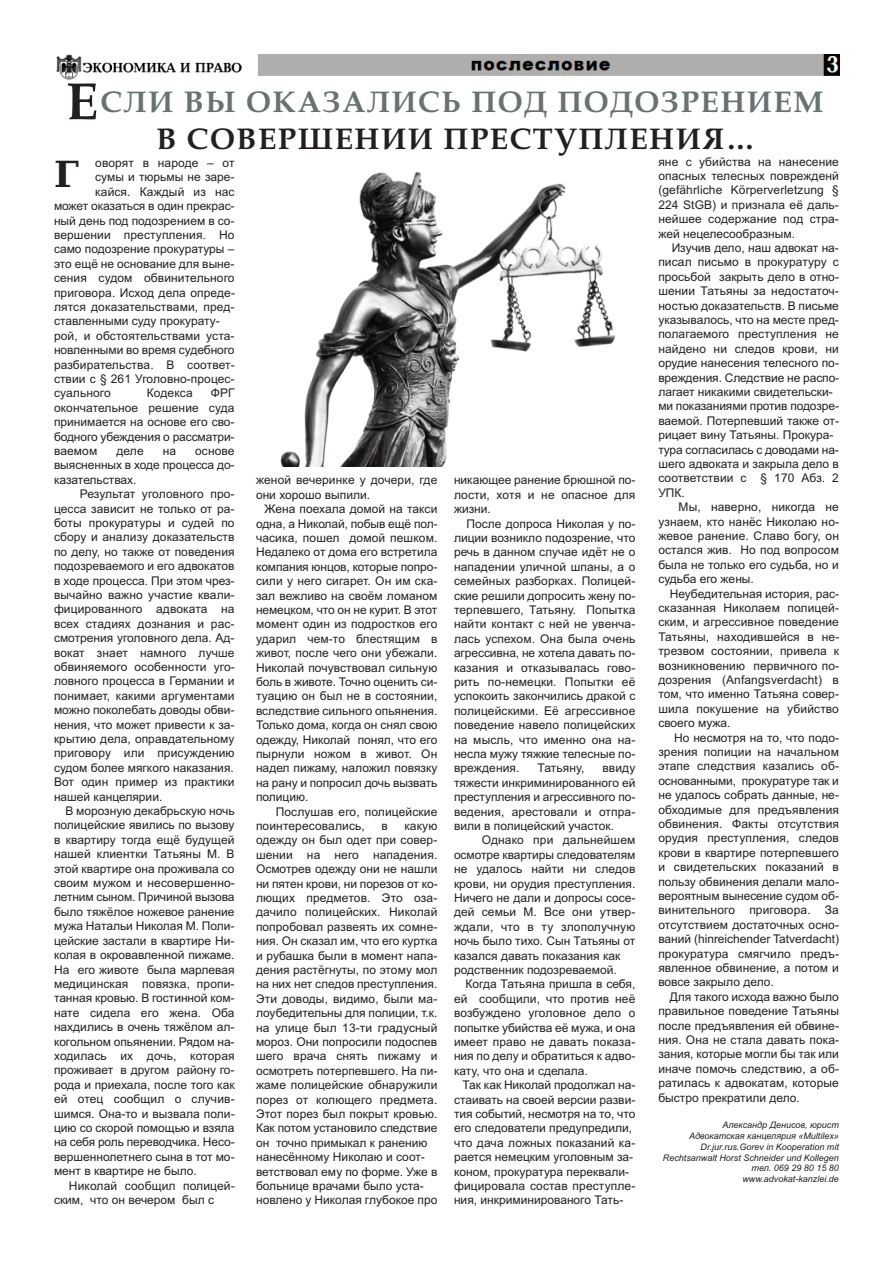
<style>
.page{position:relative;width:893px;height:1263px;background:#fff}
.page>*{position:absolute;margin:0;border:0;box-sizing:border-box;transform-origin:0 0}
.t1{font:700 36px "DejaVu Serif";color:#231f20}
.t2{font:700 30px "Book Antiqua";letter-spacing:.05em;color:#697273}
.t3{font:700 30px "Book Antiqua";letter-spacing:.05em;color:#231f20}
.t4{font:12px/14.4px "Arial";color:#231f20;text-align:justify}
.t5{font:italic 9px/10.8px "Arial";color:#231f20;text-align:right}
.s1{font-size:52.5px;color:#231f20}
</style>
<div class="page">
<img style="left:56px;top:55px;width:783px;height:24px">
<img style="left:280px;top:172px;width:336px;height:294px">
<h2 class="t2" style="left:66px;top:84px;width:759px"><span class="s1">е</span>сли вы оказались под подозрением</h2>
<h2 class="t3" style="left:156px;top:121px;width:601px">в совершении преступления…</h2>
<p class="t4" style="left:658px;top:154px;width:182px">яне с убийства на нанесение опасных телесных поврежденй (gefährliche Körperverletzung § 224 StGB) и признала её даль&shy;нейшее содержание под стра&shy;жей нецелесообразным.</p>
<p class="t4" style="left:658px;top:241px;width:182px;text-align:left;text-indent:13px">Изучив дело, наш адвокат на&shy;писал письмо в прокуратуру с просьбой закрыть дело в отно&shy;шении Татьяны за недостаточ&shy;ностью доказательств. В письме указывалось, что на месте пред&shy;полагаемого преступления не найдено ни следов крови, ни орудие нанесения телесного по&shy;вреждения. Следствие не распо&shy;лагает никакими свидетельски&shy;ми показаниями против подозре&shy;ваемой. Потерпевший также от&shy;рицает вину Татьяны. Прокура&shy;тура согласилась с доводами на&shy;шего адвоката и закрыла дело в соответствии с § 170 Абз. 2<br>УПК.</p>
<p class="t4" style="left:658px;top:500px;width:182px;text-indent:20px">Мы, наверно, никогда не узнаем, кто нанёс Николаю но&shy;жевое ранение. Славо богу, он остался жив. Но под вопросом была не только его судьба, но и судьба его жены.</p>
<p class="t4" style="left:658px;top:586px;width:183px;text-indent:11px">Неубедительная история, рас&shy;сказанная Николаем полицей&shy;ским, и агрессивное поведение Татьяны, находившейся в не&shy;трезвом состоянии, привела к возникновению первичного по&shy;дозрения (Anfangsverdacht) в том, что именно Татьяна совер&shy;шила покушение на убийство своего мужа.</p>
<p class="t4" style="left:658px;top:730px;width:182px;text-indent:16px">Но несмотря на то, что подо&shy;зрения полиции на начальном этапе следствия казались об&shy;основанными, прокуратуре так и не удалось собрать данные, не&shy;обходимые для предъявления обвинения. Факты отсутствия орудия преступления, следов крови в квартире потерпевшего и свидетельских показаний в пользу обвинения делали мало&shy;вероятным вынесение судом об&shy;винительного приговора. За отсутствием достаточных осно&shy;ваний (hinreichender Tatverdacht) прокуратура смягчило предъ&shy;явленное обвинение, а потом и вовсе закрыло дело.</p>
<p class="t4" style="left:658px;top:989px;width:182px;text-indent:11px">Для такого исхода важно было правильное поведение Татьяны после предъявления ей обвине&shy;ния. Она не стала давать пока&shy;зания, которые могли бы так или иначе помочь следствию, а об&shy;ратилась к адвокатам, которые быстро прекратили дело.</p>
<p class="t5" style="left:663px;top:1120px;width:178px">Александр Денисов, юрист<br>Адвокатская канцелярия «Multilex»<br>Dr.jur.rus.Gorev in Kooperation mit<br>Rechtsanwalt Horst Schneider und Kollegen тел. 069 29 80 15 80 www.advokat-kanzlei.de</p>
<h1 class="t1" style="left:54px;top:153px;width:26px">Г</h1>
<p class="t4" style="left:95px;top:156px;width:141px">оворят в народе – от</p>
<p class="t4" style="left:95px;top:170px;width:141px">сумы и тюрьмы не заре-</p>
<p class="t4" style="left:95px;top:184px;width:141px">кайся. Каждый из нас</p>
<p class="t4" style="left:54px;top:199px;width:182px">может оказаться в один прекрас-</p>
<p class="t4" style="left:54px;top:213px;width:182px">ный день под подозрением в со-</p>
<p class="t4" style="left:54px;top:228px;width:182px">вершении преступления. Но</p>
<p class="t4" style="left:54px;top:242px;width:182px">само подозрение прокуратуры –</p>
<p class="t4" style="left:54px;top:256px;width:182px">это ещё не основание для выне-</p>
<p class="t4" style="left:54px;top:271px;width:182px">сения судом обвинительного</p>
<p class="t4" style="left:54px;top:285px;width:183px">приговора. Исход дела опреде-</p>
<p class="t4" style="left:54px;top:300px;width:182px">лятся доказательствами, пред-</p>
<p class="t4" style="left:54px;top:314px;width:167px">ставленными суду прокурату-</p>
<p class="t4" style="left:54px;top:328px;width:182px">рой, и обстоятельствами уста-</p>
<p class="t4" style="left:54px;top:343px;width:182px">новленными во время судебного</p>
<p class="t4" style="left:54px;top:357px;width:182px">разбирательства. В соответ-</p>
<p class="t4" style="left:54px;top:372px;width:182px">ствии с § 261 Уголовно-процес-</p>
<p class="t4" style="left:54px;top:386px;width:58px">суального</p>
<p class="t4" style="left:147px;top:386px;width:47px">Кодекса</p>
<p class="t4" style="left:54px;top:386px;width:182px;text-indent:157px">ФРГ окончательное решение суда принимается на основе его сво&shy;бодного убеждения о рассматри&shy;ваемом</p>
<p class="t4" style="left:54px;top:444px;width:182px;text-indent:141px">основе выясненных в ходе процесса до&shy;казательствах.</p>
<p class="t4" style="left:54px;top:487px;width:182px;text-indent:26px">Результат уголовного про&shy;цесса зависит не только от ра&shy;боты прокуратуры и судей по сбору и анализу доказательств по делу, но также от поведения подозреваемого и его адвокатов в ходе процесса. При этом чрез&shy;вычайно важно участие квали&shy;фицированного адвоката на всех стадиях дознания и рас&shy;смотрения уголовного дела. Ад&shy;вокат знает намного лучше обвиняемого особенности уго&shy;ловного процесса в Германии и понимает, какими аргументами можно поколебать доводы обви&shy;нения, что может привести к за&shy;крытию дела, оправдательному приговору или присуждению судом более мягкого наказания.<br>Вот один пример из практики нашей канцелярии.</p>
<p class="t4" style="left:54px;top:804px;width:182px;text-indent:11px">В морозную декабрьскую ночь полицейские явились по вызову в квартиру тогда ещё будущей нашей клиентки Татьяны М. В этой квартире она проживала со своим мужом и несовершенно&shy;летним сыном. Причиной вызова было тяжёлое ножевое ранение мужа Натальи Николая М. Поли&shy;цейские застали в квартире Ни&shy;колая в окровавленной пижаме.<br>На его животе была марлевая медицинская повязка, пропи&shy;танная кровью. В гостинной ком&shy;нате сидела его жена. Оба нахдились в очень тяжёлом ал&shy;когольном опьянении. Рядом на&shy;ходилась их дочь, которая проживает в другом району го&shy;рода и приехала, после того как ей отец сообщил о случив&shy;шимся. Она-то и вызвала поли&shy;цию со скорой помощью и взяла на себя роль переводчика. Несо&shy;вершеннолетнего сына в тот мо&shy;мент в квартире не было.</p>
<p class="t4" style="left:54px;top:1178px;width:182px;text-indent:15px">Николай сообщил полицей&shy;ским, что он вечером был с</p>
<p class="t4" style="left:116px;top:444px;width:29px">деле</p>
<p class="t4" style="left:163px;top:444px;width:15px">на</p>
<p class="t4" style="left:454px;top:473px;width:183px">никающее ранение брюшной по&shy;лости, хотя и не опасное для жизни.</p>
<p class="t4" style="left:454px;top:516px;width:183px;text-indent:13px">После допроса Николая у по&shy;лиции возникло подозрение, что речь в данном случае идёт не о нападении уличной шпаны, а о семейных разборках. Полицей&shy;ские решили допросить жену по&shy;терпевшего, Татьяну. Попытка найти контакт с ней не увенча&shy;лась успехом. Она была очень агрессивна, не хотела давать по&shy;казания и отказывалась гово&shy;рить по-немецки. Попытки её успокоить закончились дракой с полицейскими. Её агрессивное поведение навело полицейских на мысль, что именно она на&shy;несла мужу тяжкие телесные по&shy;вреждения.</p>
<p class="t4" style="left:256px;top:473px;width:183px">женой вечеринке у дочери, где они хорошо выпили.</p>
<p class="t4" style="left:256px;top:502px;width:183px;text-indent:8px">Жена поехала домой на такси одна, а Николай, побыв ещё пол&shy;часика, пошел домой пешком.<br>Недалеко от дома его встретила компания юнцов, которые попро&shy;сили у него сигарет. Он им ска&shy;зал вежливо на своём ломаном немецком, что он не курит. В этот момент один из подростков его ударил чем-то блестящим в живот, после чего они убежали.<br>Николай почувствовал сильную боль в животе. Точно оценить си&shy;туацию он был не в состоянии, вследствие сильного опьянения.<br>Только дома, когда он снял свою одежду, Николай понял, что его пырнули ножом в живот. Он надел пижаму, наложил повязку на рану и попросил дочь вызвать полицию.</p>
<p class="t4" style="left:256px;top:804px;width:183px;text-indent:20px">Послушав его, полицейские поинтересовались,</p>
<p class="t4" style="left:537px;top:761px;width:49px">Татьяну,</p>
<p class="t4" style="left:454px;top:761px;width:183px;text-indent:148px">ввиду тяжести инкриминированного ей преступления и агрессивного по&shy;ведения, арестовали и отпра&shy;вили в полицейский участок.</p>
<p class="t4" style="left:454px;top:833px;width:183px;text-align:left;text-indent:28px">Однако при дальнейшем осмотре квартиры следователям не удалось найти ни следов крови, ни орудия преступления.<br>Ничего не дали и допросы сосе&shy;дей семьи М. Все они утвер&shy;ждали, что в ту злополучную ночь было тихо. Сын Татьяны от казался давать показания как родственник подозреваемой.</p>
<p class="t4" style="left:454px;top:977px;width:183px;text-indent:12px">Когда Татьяна пришла в себя, ей сообщили, что против неё возбуждено уголовное дело о попытке убийства её мужа, и она имеет право не давать показа&shy;ния по делу и обратиться к адво&shy;кату, что она и сделала.</p>
<p class="t4" style="left:454px;top:1078px;width:183px;text-align:left;text-indent:9px">Так как Николай продолжал на&shy;стаивать на своей версии разви&shy;тия событий, несмотря на то, что его следователи предупредили, что дача ложных показаний ка&shy;рается немецким уголовным за&shy;коном, прокуратура переквали&shy;фицировала состав преступле&shy;ния, инкриминированого Тать-</p>
<p class="t4" style="left:256px;top:819px;width:183px;text-align:left;text-indent:148px">какую одежду он был одет при совер&shy;шении на него нападения.<br>Осмотрев одежду они не нашли ни пятен крови, ни порезов от ко&shy;лющих предметов. Это оза&shy;дачило полицейских. Николай попробовал развеять их сомне&shy;ния. Он сказал им, что его куртка и рубашка были в момент напа&shy;дения растёгнуты, по этому мол на них нет следов преступления.<br>Эти доводы, видимо, были ма&shy;лоубедительны для полиции, т.к. на улице был 13-ти градусный мороз. Они попросили подоспев шего врача снять пижаму и осмотреть потерпевшего. На пи&shy;жаме полицейские обнаружили порез от колющего предмета.<br>Этот порез был покрыт кровью.<br>Как потом установило следствие он точно примыкал к ранению нанесённому Николаю и соот&shy;ветствовал ему по форме. Уже в больнице врачами было уста&shy;новлено у Николая глубокое про</p>
<p class="t4" style="left:381px;top:819px;width:8px">в</p>
</div>
